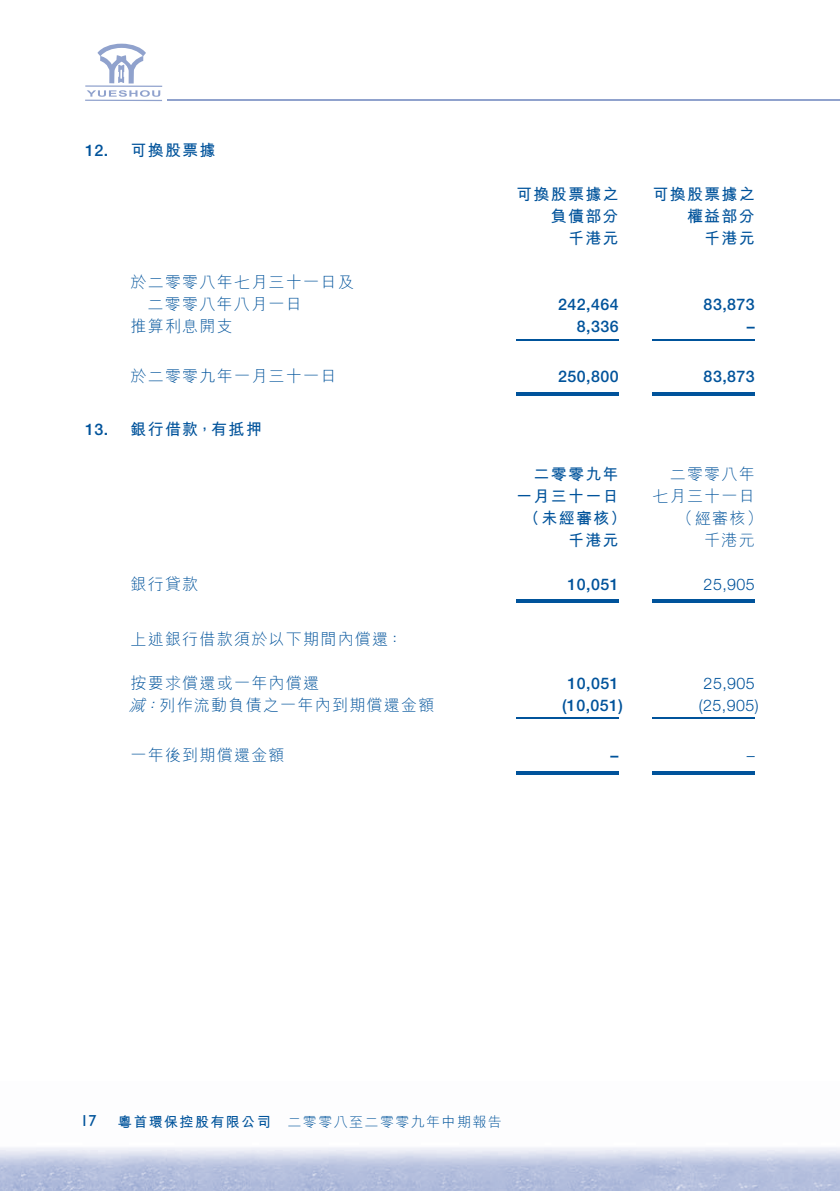
<style>
.page{position:relative;width:840px;height:1191px;background:#fff}
.page>*{position:absolute;margin:0;border:0;box-sizing:border-box;transform-origin:0 0}
.t1{font:16px/22px "M Hei HK Light B5 pc H";letter-spacing:.08em;color:#00539b}
.t2{font:16px/22px "M Hei HK Bold B5 pc H";letter-spacing:.08em;color:#00539b;text-align:right}
.t3{font:500 16px "Helvetica Neue LT Std";letter-spacing:.03em;color:#00539b}
.t4{font:300 16px "Helvetica Neue LT Std";letter-spacing:.03em;color:#00539b}
.t5{font:16px "Gill Sans Std";color:#00539b}
.t6{font:14px "M Hei HK Light B5 pc H";letter-spacing:.1em;color:#00539b}
.s1{font-family:"Helvetica Neue LT Std";font-weight:500}
.s2{font-style:italic}
.s3{font-family:"M Hei HK Bold B5 pc H"}
</style>
<div class="page">
<img style="left:0;top:1147px;width:839px;height:44px">
<hr style="left:85px;top:85px;width:77px;height:2px;background:#90a2cd">
<hr style="left:85px;top:100px;width:77px;height:1px;background:#90a2cd">
<svg style="left:97px;top:44px;width:49px;height:39px"></svg>
<svg style="left:87px;top:90px;width:73px;height:7px"></svg>
<hr style="left:167px;top:100px;width:672px;height:1px;background:#90a2cd">
<hr style="left:516px;top:339px;width:102px;height:1px;background:#00539b">
<hr style="left:652px;top:339px;width:102px;height:1px;background:#00539b">
<hr style="left:516px;top:392px;width:102px;height:3px;background:#00539b">
<hr style="left:652px;top:392px;width:102px;height:3px;background:#00539b">
<hr style="left:516px;top:600px;width:102px;height:3px;background:#00539b">
<hr style="left:652px;top:600px;width:102px;height:3px;background:#00539b">
<hr style="left:516px;top:718px;width:102px;height:1px;background:#00539b">
<hr style="left:652px;top:718px;width:102px;height:1px;background:#00539b">
<hr style="left:516px;top:771px;width:102px;height:3px;background:#00539b">
<hr style="left:652px;top:771px;width:102px;height:3px;background:#00539b">
<p class="t2" style="left:85px;top:141px;width:132px"><span class="s1">12.</span> 可換股票據</p>
<p class="t1" style="left:147px;top:273px;width:207px;text-indent:-17px">於二零零八年七月三十一日及二零零八年八月一日</p>
<p class="t2" style="left:516px;top:185px;width:104px">可換股票據之負債部分</p>
<p class="t2" style="left:652px;top:185px;width:104px">可換股票據之權益部分</p>
<p class="t2" style="left:567px;top:229px;width:52px">千港元</p>
<p class="t2" style="left:704px;top:229px;width:52px">千港元</p>
<p class="t3" style="left:557px;top:295px;width:62px">242,464</p>
<p class="t3" style="left:703px;top:295px;width:53px">83,873</p>
<p class="t1" style="left:130px;top:317px;width:104px">推算利息開支</p>
<p class="t3" style="left:576px;top:317px;width:43px">8,336</p>
<p class="t3" style="left:746px;top:317px;width:9px">–</p>
<p class="t1" style="left:130px;top:367px;width:207px">於二零零九年一月三十一日</p>
<p class="t3" style="left:557px;top:367px;width:62px">250,800</p>
<p class="t3" style="left:703px;top:367px;width:53px">83,873</p>
<p class="t2" style="left:85px;top:420px;width:178px"><span class="s1">13.</span> 銀行借款，有抵押</p>
<p class="t2" style="left:516px;top:464px;width:104px">二零零九年一月三十一日</p>
<p class="t1" style="left:652px;top:464px;width:104px;text-align:right">二零零八年七月三十一日</p>
<p class="t2" style="left:523px;top:508px;width:105px">（未經審核）</p>
<p class="t1" style="left:676px;top:508px;width:87px">（經審核）</p>
<p class="t2" style="left:567px;top:530px;width:52px">千港元</p>
<p class="t1" style="left:704px;top:530px;width:52px">千港元</p>
<p class="t1" style="left:130px;top:574px;width:69px">銀行貸款</p>
<p class="t3" style="left:567px;top:574px;width:53px">10,051</p>
<p class="t4" style="left:703px;top:578px;width:53px">25,905</p>
<p class="t1" style="left:130px;top:630px;width:273px">上述銀行借款須於以下期間內償還：</p>
<p class="t1" style="left:130px;top:674px;width:190px">按要求償還或一年內償還</p>
<p class="t3" style="left:567px;top:674px;width:53px">10,051</p>
<p class="t4" style="left:703px;top:677px;width:53px">25,905</p>
<p class="t1" style="left:129px;top:696px;width:307px"><span class="s2">減：</span>列作流動負債之一年內到期償還金額</p>
<p class="t3" style="left:561px;top:696px;width:62px">(10,051)</p>
<p class="t4" style="left:698px;top:699px;width:61px">(25,905)</p>
<p class="t1" style="left:130px;top:746px;width:155px">一年後到期償還金額</p>
<p class="t3" style="left:610px;top:746px;width:9px">–</p>
<p class="t4" style="left:746px;top:749px;width:9px">–</p>
<p class="t5" style="left:80px;top:1111px;width:17px">17</p>
<p class="t6" style="left:118px;top:1116px;width:385px"><span class="s3">粵首環保控股有限公司</span> 二零零八至二零零九年中期報告</p>
</div>
